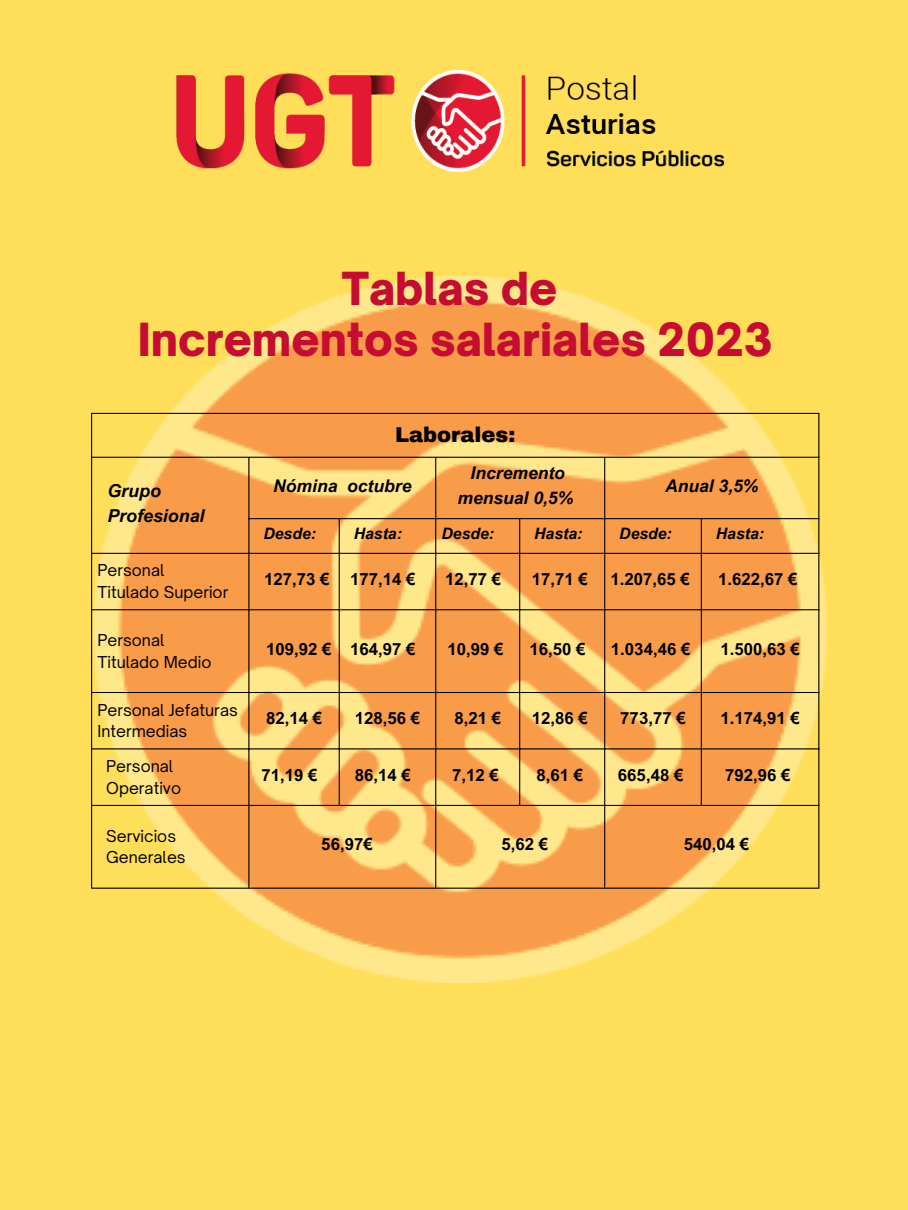
<style>
.page{position:relative;width:908px;height:1210px;background:#fff}
.page>*{position:absolute;margin:0;border:0;box-sizing:border-box;transform-origin:0 0}
.t1{font:900 43.61px "Open Sauce One";color:#c60c30}
.t2{font:900 21px "Archivo";color:#000}
.t3{font:italic 700 17.85px "Arial MT Pro";color:#000}
.t4{font:italic 700 17.5px/24.4px "Arial MT Pro";color:#000;text-align:center}
.t5{font:700 16.8px "Arial MT Pro";color:#000}
.t6{font:15.75px/21.8px "Open Sauce One";color:#000}
.t7{font:italic 700 15.75px "Arial MT Pro";color:#000}
</style>
<div class="page">
<div style="left:0;top:0;width:907px;height:1210px;background:#ffde59"></div>
<img style="left:91px;top:276px;width:736px;height:706px">
<hr style="left:91px;top:414px;width:1px;height:473px;background:#000">
<hr style="left:248px;top:458px;width:1px;height:429px;background:#000">
<hr style="left:338px;top:519px;width:1px;height:286px;background:#000">
<hr style="left:435px;top:458px;width:1px;height:429px;background:#000">
<hr style="left:519px;top:519px;width:1px;height:286px;background:#000">
<hr style="left:604px;top:458px;width:1px;height:429px;background:#000">
<hr style="left:700px;top:519px;width:1px;height:286px;background:#000">
<hr style="left:818px;top:414px;width:1px;height:473px;background:#000">
<hr style="left:91px;top:413px;width:728px;height:1px;background:#000">
<hr style="left:91px;top:457px;width:728px;height:1px;background:#000">
<hr style="left:248px;top:518px;width:571px;height:1px;background:#000">
<hr style="left:91px;top:553px;width:728px;height:1px;background:#000">
<hr style="left:91px;top:609px;width:728px;height:1px;background:#000">
<hr style="left:91px;top:692px;width:728px;height:1px;background:#000">
<hr style="left:91px;top:748px;width:728px;height:1px;background:#000">
<hr style="left:91px;top:805px;width:728px;height:1px;background:#000">
<hr style="left:91px;top:887px;width:728px;height:1px;background:#000">
<img style="left:176px;top:70px;width:549px;height:101px">
<p class="t1" style="left:342px;top:261px;width:217px">Tablas de</p>
<p class="t1" style="left:138px;top:313px;width:636px">Incrementos salariales 2023</p>
<p class="t3" style="left:107px;top:483px;width:55px">Grupo</p>
<p class="t3" style="left:107px;top:508px;width:99px">Profesional</p>
<p class="t6" style="left:97px;top:559px;width:69px">Personal</p>
<p class="t6" style="left:97px;top:581px;width:132px">Titulado Superior</p>
<p class="t6" style="left:97px;top:629px;width:69px">Personal</p>
<p class="t6" style="left:97px;top:651px;width:115px">Titulado Medio</p>
<p class="t2" style="left:395px;top:424px;width:122px">Laborales:</p>
<p class="t4" style="left:273px;top:475px;width:140px">Nómina octubre</p>
<p class="t4" style="left:457px;top:463px;width:117px">Incremento mensual 0,5%</p>
<p class="t4" style="left:665px;top:475px;width:95px">Anual 3,5%</p>
<p class="t7" style="left:263px;top:528px;width:54px">Desde:</p>
<p class="t7" style="left:353px;top:528px;width:50px">Hasta:</p>
<p class="t7" style="left:441px;top:528px;width:54px">Desde:</p>
<p class="t7" style="left:534px;top:528px;width:50px">Hasta:</p>
<p class="t7" style="left:619px;top:528px;width:54px">Desde:</p>
<p class="t7" style="left:715px;top:528px;width:50px">Hasta:</p>
<p class="t5" style="left:264px;top:573px;width:67px">127,73 €</p>
<p class="t5" style="left:350px;top:573px;width:67px">177,14 €</p>
<p class="t5" style="left:445px;top:573px;width:58px">12,77 €</p>
<p class="t5" style="left:531px;top:573px;width:58px">17,71 €</p>
<p class="t5" style="left:610px;top:573px;width:81px">1.207,65 €</p>
<p class="t5" style="left:717px;top:573px;width:81px">1.622,67 €</p>
<p class="t5" style="left:266px;top:642px;width:67px">109,92 €</p>
<p class="t5" style="left:350px;top:642px;width:67px">164,97 €</p>
<p class="t5" style="left:447px;top:642px;width:58px">10,99 €</p>
<p class="t5" style="left:529px;top:642px;width:58px">16,50 €</p>
<p class="t5" style="left:610px;top:642px;width:81px">1.034,46 €</p>
<p class="t5" style="left:720px;top:642px;width:81px">1.500,63 €</p>
<p class="t6" style="left:97px;top:698px;width:142px">Personal Jefaturas<br>Intermedias</p>
<p class="t5" style="left:266px;top:712px;width:58px">82,14 €</p>
<p class="t5" style="left:354px;top:712px;width:67px">128,56 €</p>
<p class="t5" style="left:454px;top:712px;width:48px">8,21 €</p>
<p class="t5" style="left:531px;top:712px;width:58px">12,86 €</p>
<p class="t5" style="left:620px;top:712px;width:67px">773,77 €</p>
<p class="t5" style="left:720px;top:712px;width:81px">1.174,91 €</p>
<p class="t6" style="left:106px;top:755px;width:69px">Personal</p>
<p class="t6" style="left:106px;top:777px;width:76px">Operativo</p>
<p class="t5" style="left:261px;top:768px;width:58px">71,19 €</p>
<p class="t5" style="left:354px;top:768px;width:58px">86,14 €</p>
<p class="t5" style="left:452px;top:768px;width:48px">7,12 €</p>
<p class="t5" style="left:536px;top:768px;width:48px">8,61 €</p>
<p class="t5" style="left:617px;top:768px;width:67px">665,48 €</p>
<p class="t5" style="left:724px;top:768px;width:67px">792,96 €</p>
<p class="t6" style="left:106px;top:824px;width:71px">Servicios</p>
<p class="t6" style="left:106px;top:846px;width:81px">Generales</p>
<p class="t5" style="left:321px;top:838px;width:53px">56,97€</p>
<p class="t5" style="left:501px;top:838px;width:48px">5,62 €</p>
<p class="t5" style="left:683px;top:838px;width:67px">540,04 €</p>
</div>
